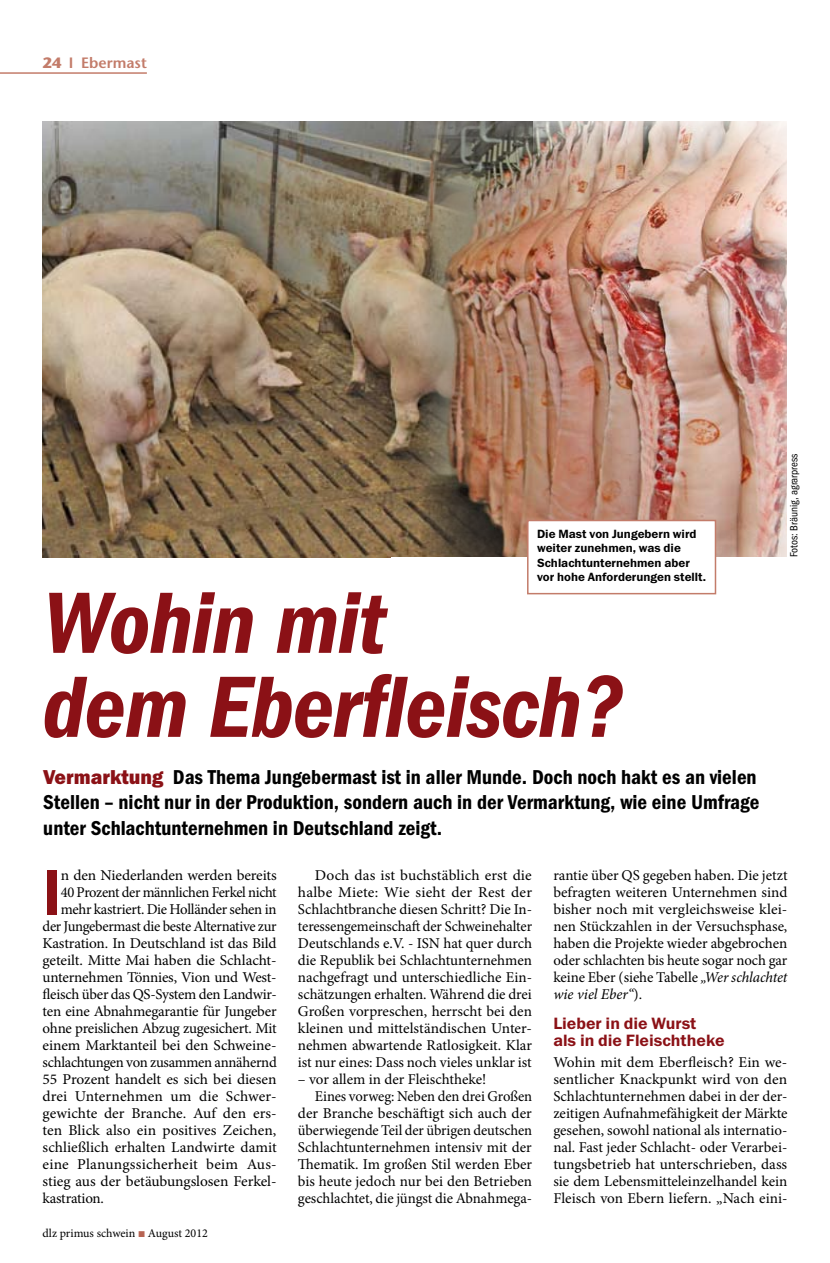
<style>
.page{position:relative;width:830px;height:1263px;background:#fff}
.page>*{position:absolute;margin:0;border:0;box-sizing:border-box;transform-origin:0 0}
.t1{font:90px/84px "Franklin Gothic LT Com Dm Cn It";letter-spacing:-.01em;color:#8b1116}
.t2{font:64.65px "Franklin Gothic Demi Cond ITC";color:#8b1116}
.t3{font:20.25px/25.5px "Franklin Gothic Demi Cond ITC";color:#000}
.t4{font:16.5px/17px "Franklin Gothic Demi ITC";color:#8b1116}
.t5{font:15px/17px "Minion Pro";letter-spacing:-.005em;color:#000;text-align:justify}
.t6{font:15px "Minion Pro";letter-spacing:-.025em;color:#000}
.t7{font:600 15px "Stone Sans Std";color:#c37c6a}
.t8{font:12px/14.4px "Franklin Gothic Demi ITC";color:#000}
.t9{font:12px "Minion Pro";color:#000}
.t10{font:10.5px "Franklin Gothic Book Cond ITC";color:#000}
.s1{font-weight:700}
.s2{font-family:"Franklin Gothic Heavy ITC";color:#8b1116}
.s3{font-style:italic}
.s4{color:#b76453}
</style>
<div class="page">
<hr style="left:0;top:72px;width:147px;height:2px;background:#c37c6a">
<img style="left:43px;top:121px;width:377px;height:436px">
<img style="left:420px;top:121px;width:367px;height:436px">
<div style="left:527px;top:520px;width:188px;height:74px;background:#fff"></div>
<div style="left:526px;top:520px;width:190px;height:74px;border:2px solid #c37c6a"></div>
<p class="t7" style="left:43px;top:54px;width:106px"><span class="s1">24</span> I Ebermast</p>
<p class="t8" style="left:537px;top:527px;width:170px">Die Mast von Jungebern wird weiter zunehmen, was die<br>Schlachtunternehmen aber vor hohe Anforderungen stellt.</p>
<p class="t10" style="left:787px;top:557px;width:105px;rotate:-90deg">Fotos: Bräunig, agrarpress</p>
<h1 class="t1" style="left:43px;top:582px;width:580px">Wohin mit<br>dem Eberfleisch?</h1>
<h3 class="t3" style="left:43px;top:764px;width:717px"><span class="s2">Vermarktung</span> Das Thema Jungebermast ist in aller Munde. Doch noch hakt es an vielen<br>Stellen – nicht nur in der Produktion, sondern auch in der Vermarktung, wie eine Umfrage unter Schlachtunternehmen in Deutschland zeigt.</h3>
<h2 class="t2" style="left:43px;top:854px;width:20px">I</h2>
<p class="t5" style="left:61px;top:867px;width:217px">n den Niederlanden werden bereits</p>
<p class="t5" style="left:298px;top:867px;width:235px;text-indent:17px">Doch das ist buchstäblich erst die halbe Miete: Wie sieht der Rest der Schlachtbranche diesen Schritt? Die In&shy;teressengemeinschaft der Schweinehalter Deutschlands e.V. - ISN hat quer durch die Republik bei Schlachtunternehmen nachgefragt und unterschiedliche Ein&shy;schätzungen erhalten. Während die drei Großen vorpreschen, herrscht bei den kleinen und mittelständischen Unter&shy;nehmen abwartende Ratlosigkeit. Klar ist nur eines: Dass noch vieles unklar ist</p>
<p class="t5" style="left:298px;top:1071px;width:190px">– vor allem in der Fleischtheke!</p>
<p class="t5" style="left:315px;top:1088px;width:218px">Eines vorweg: Neben den drei Großen</p>
<p class="t5" style="left:298px;top:1105px;width:235px">der Branche beschäftigt sich auch der</p>
<p class="t5" style="left:298px;top:1122px;width:235px">überwiegende Teil der übrigen deutschen</p>
<p class="t5" style="left:298px;top:1139px;width:235px">Schlachtunternehmen intensiv mit der</p>
<p class="t5" style="left:298px;top:1156px;width:235px">Thematik. Im großen Stil werden Eber</p>
<p class="t5" style="left:298px;top:1173px;width:235px">bis heute jedoch nur bei den Betrieben</p>
<p class="t5" style="left:298px;top:1190px;width:235px">geschlachtet, die jüngst die Abnahmega-</p>
<p class="t5" style="left:553px;top:867px;width:236px">rantie über QS gegeben haben. Die jetzt befragten weiteren Unternehmen sind bisher noch mit vergleichsweise klei&shy;nen Stückzahlen in der Versuchsphase, haben die Projekte wieder abgebrochen oder schlachten bis heute sogar noch gar keine Eber (siehe Tabelle <span class="s3">„Wer schlachtet wie viel Eber“</span>).</p>
<p class="t4" style="left:553px;top:1015px;width:173px">Lieber in die Wurst<br>als in die Fleischtheke</p>
<p class="t5" style="left:553px;top:1054px;width:236px">Wohin mit dem Eberfleisch? Ein we&shy;sentlicher Knackpunkt wird von den Schlachtunternehmen dabei in der der&shy;zeitigen Aufnahmefähigkeit der Märkte gesehen, sowohl national als internatio&shy;nal. Fast jeder Schlacht- oder Verarbei&shy;tungsbetrieb hat unterschrieben, dass sie dem Lebensmitteleinzelhandel kein Fleisch von Ebern liefern. „Nach eini-</p>
<p class="t6" style="left:61px;top:882px;width:217px">40 Prozent der männlichen Ferkel nicht</p>
<p class="t5" style="left:61px;top:901px;width:217px">mehr kastriert. Die Holländer sehen in</p>
<p class="t5" style="left:43px;top:918px;width:235px">der Jungebermast die beste Alternative zur</p>
<p class="t5" style="left:43px;top:935px;width:235px">Kastration. In Deutschland ist das Bild</p>
<p class="t5" style="left:43px;top:952px;width:235px">geteilt. Mitte Mai haben die Schlacht-</p>
<p class="t5" style="left:43px;top:969px;width:235px">unternehmen Tönnies, Vion und West-</p>
<p class="t5" style="left:43px;top:986px;width:235px">fleisch über das QS-System den Landwir-</p>
<p class="t5" style="left:43px;top:1003px;width:235px">ten eine Ab-nahmegarantie für Jungeber</p>
<p class="t5" style="left:43px;top:1020px;width:235px">ohne preislichen Abzug zugesichert. Mit</p>
<p class="t5" style="left:43px;top:1037px;width:235px">einem Marktanteil bei den Schweine-</p>
<p class="t5" style="left:43px;top:1054px;width:235px">schlachtungen von zusammen annähernd</p>
<p class="t5" style="left:43px;top:1071px;width:235px">55 Prozent handelt es sich bei diesen</p>
<p class="t5" style="left:43px;top:1088px;width:235px">drei Unternehmen um die Schwer-</p>
<p class="t5" style="left:43px;top:1105px;width:235px">gewichte der Branche. Auf den ers-</p>
<p class="t5" style="left:43px;top:1122px;width:235px">ten Blick also ein positives Zeichen,</p>
<p class="t5" style="left:43px;top:1139px;width:235px">schließlich erhalten Landwirte damit</p>
<p class="t5" style="left:43px;top:1156px;width:235px">eine Planungssicherheit beim Aus-</p>
<p class="t5" style="left:43px;top:1173px;width:235px">stieg aus der betäubungslosen Ferkel-</p>
<p class="t5" style="left:43px;top:1190px;width:63px">kastration.</p>
<p class="t9" style="left:43px;top:1225px;width:167px">dlz primus schwein <span class="s4">◾</span> August 2012</p>
</div>
